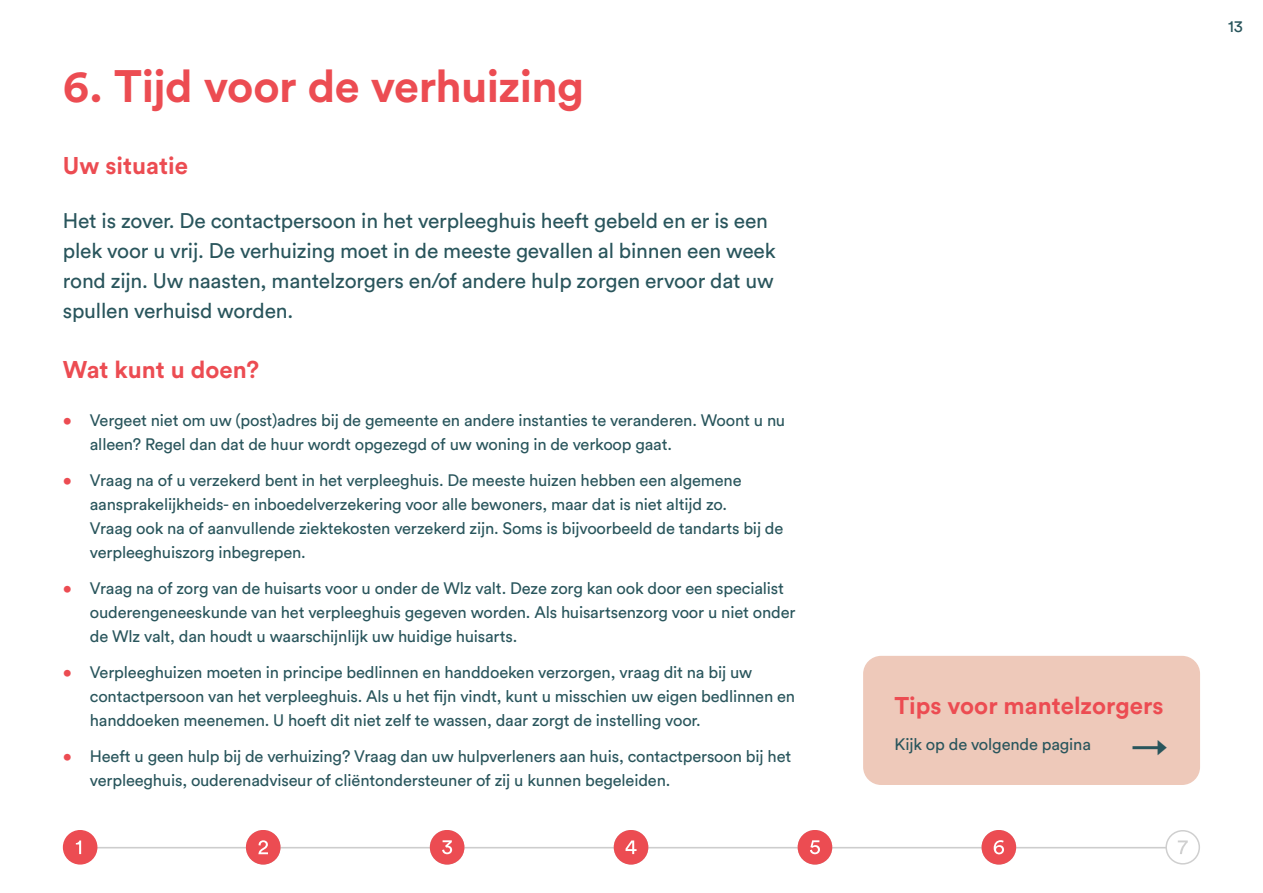
<style>
.page{position:relative;width:1263px;height:893px;background:#fff}
.page>*{position:absolute;margin:0;border:0;box-sizing:border-box;transform-origin:0 0}
.t1{font:700 45px "Circular Std";letter-spacing:-.015em;color:#ec4c52}
.Body_1{font:36px "Circular Std";color:#29555c}
.t2{font:700 24px "Circular Std";color:#ec4c52}
.Body_1-2{font:21px/30px "Circular Std";letter-spacing:-.01em;color:#29555c}
.Body_2{font:16.5px/24px "Circular Std";letter-spacing:-.01em;color:#29555c}
.s1{color:#ec4c52}
</style>
<div class="page">
<div style="left:863px;top:656px;width:337px;height:129px;background:#eec9ba;border-radius:18px"></div>
<hr style="left:63px;top:847px;width:1135px;height:1px;background:#000">
<div style="left:1166px;top:831px;width:33px;height:33px;background:#fff;border-radius:50%"></div>
<div style="left:1165px;top:830px;width:35px;height:35px;border:2px solid #cfcfcf;border-radius:50%"></div>
<svg style="left:1178px;top:840px;width:10px;height:14px"></svg>
<div style="left:64px;top:831px;width:33px;height:33px;background:#ec4c52;border-radius:50%"></div>
<div style="left:63px;top:830px;width:34px;height:35px;border:2px solid #ec4c52;border-radius:50%"></div>
<svg style="left:76px;top:840px;width:5px;height:14px"></svg>
<div style="left:614px;top:831px;width:34px;height:33px;background:#ec4c52;border-radius:50%"></div>
<div style="left:614px;top:830px;width:34px;height:35px;border:2px solid #ec4c52;border-radius:50%"></div>
<svg style="left:625px;top:840px;width:11px;height:14px"></svg>
<div style="left:798px;top:831px;width:33px;height:33px;background:#ec4c52;border-radius:50%"></div>
<div style="left:798px;top:830px;width:34px;height:35px;border:2px solid #ec4c52;border-radius:50%"></div>
<svg style="left:810px;top:840px;width:10px;height:14px"></svg>
<div style="left:982px;top:831px;width:33px;height:33px;background:#ec4c52;border-radius:50%"></div>
<div style="left:981px;top:830px;width:35px;height:35px;border:2px solid #ec4c52;border-radius:50%"></div>
<svg style="left:994px;top:840px;width:10px;height:14px"></svg>
<div style="left:431px;top:831px;width:33px;height:33px;background:#ec4c52;border-radius:50%"></div>
<div style="left:430px;top:830px;width:34px;height:35px;border:2px solid #ec4c52;border-radius:50%"></div>
<svg style="left:442px;top:840px;width:10px;height:14px"></svg>
<div style="left:247px;top:831px;width:33px;height:33px;background:#ec4c52;border-radius:50%"></div>
<div style="left:246px;top:830px;width:34px;height:35px;border:2px solid #ec4c52;border-radius:50%"></div>
<svg style="left:258px;top:840px;width:10px;height:14px"></svg>
<h1 class="t1" style="left:63px;top:57px;width:523px">6. Tijd voor de verhuizing</h1>
<h3 class="t2" style="left:63px;top:150px;width:127px">Uw situatie</h3>
<p class="Body_1-2" style="left:63px;top:205px;width:714px">Het is zover. De contactpersoon in het verpleeghuis heeft gebeld en er is een plek voor u vrij. De verhuizing moet in de meeste gevallen al binnen een week rond zijn. Uw naasten, mantelzorgers en/of andere hulp zorgen ervoor dat uw spullen verhuisd worden.</p>
<h3 class="t2" style="left:63px;top:354px;width:198px">Wat kunt u doen?</h3>
<p class="Body_2" style="left:90px;top:408px;width:697px;text-indent:-27px"><span class="s1">•</span> Vergeet niet om uw (post)adres bij de gemeente en andere instanties te veranderen. Woont u nu alleen? Regel dan dat de huur wordt opgezegd of uw woning in de verkoop gaat.</p>
<p class="Body_2" style="left:90px;top:468px;width:695px;text-indent:-27px"><span class="s1">•</span> Vraag na of u verzekerd bent in het verpleeghuis. De meeste huizen hebben een algemene aansprakelijkheids- en inboedelverzekering voor alle bewoners, maar dat is niet altijd zo.<br>Vraag ook na of aanvullende ziektekosten verzekerd zijn. Soms is bijvoorbeeld de tandarts bij de verpleeghuiszorg inbegrepen.</p>
<p class="Body_2" style="left:90px;top:576px;width:707px;text-indent:-27px"><span class="s1">•</span> Vraag na of zorg van de huisarts voor u onder de Wlz valt. Deze zorg kan ook door een specialist ouderengeneeskunde van het verpleeghuis gegeven worden. Als huisartsenzorg voor u niet onder de Wlz valt, dan houdt u waarschijnlijk uw huidige huisarts.</p>
<p class="Body_2" style="left:90px;top:660px;width:707px;text-indent:-27px"><span class="s1">•</span> Verpleeghuizen moeten in principe bedlinnen en handdoeken verzorgen, vraag dit na bij uw contactpersoon van het verpleeghuis. Als u het fijn vindt, kunt u misschien uw eigen bedlinnen en handdoeken meenemen. U hoeft dit niet zelf te wassen, daar zorgt de instelling voor.</p>
<p class="Body_2" style="left:90px;top:744px;width:703px;text-indent:-27px"><span class="s1">•</span> Heeft u geen hulp bij de verhuizing? Vraag dan uw hulpverleners aan huis, contactpersoon bij het verpleeghuis, ouderenadviseur of cliëntondersteuner of zij u kunnen begeleiden.</p>
<p class="Body_2" style="left:1228px;top:14px;width:16px">13</p>
<h3 class="t2" style="left:895px;top:690px;width:271px">Tips voor mantelzorgers</h3>
<p class="Body_2" style="left:895px;top:732px;width:198px">Kijk op de volgende pagina</p>
<p class="Body_1" style="left:1131px;top:724px;width:38px">→</p>
</div>
